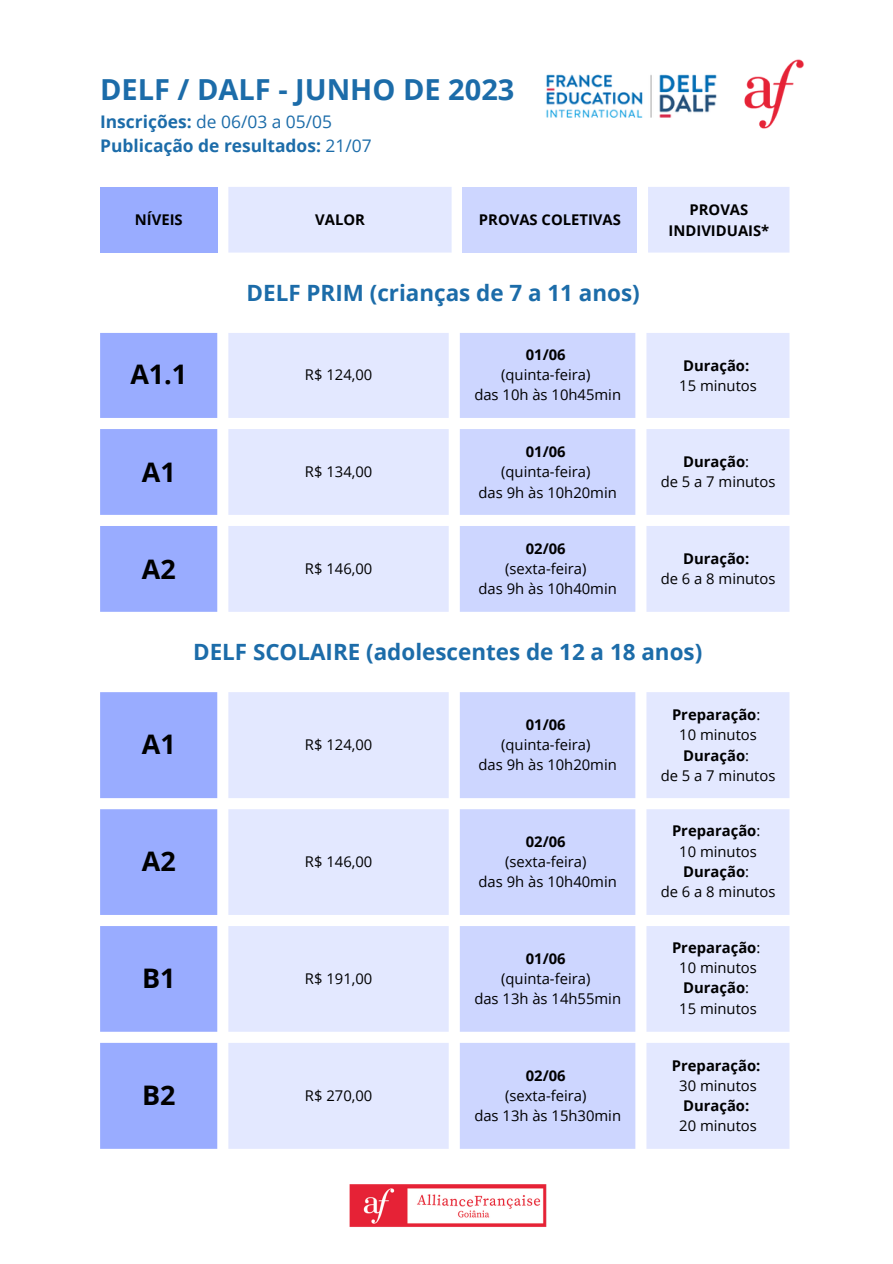
<style>
.page{position:relative;width:893px;height:1264px;background:#fff}
.page>*{position:absolute;margin:0;border:0;box-sizing:border-box;transform-origin:0 0}
.t1{font:700 28.95px "Open Sans";color:#1c6ca9}
.t2{font:700 26.85px "Open Sans";color:#000}
.t3{font:700 22.35px "Open Sans";color:#1c6ca9}
.t4{font:700 17.4px/23.9px "Open Sans";color:#1c6ca9}
.t5{font:14.85px/20.1px "Open Sans";color:#000;text-align:center}
.t6{font:700 14.85px/20.2px "Open Sans";color:#000;text-align:center}
.s1{font-weight:400}
.s2{font-weight:700}
</style>
<div class="page">
<div style="left:100px;top:187px;width:117px;height:65px;background:#99acff"></div>
<div style="left:228px;top:187px;width:561px;height:65px;background:#e3e8ff"></div>
<div style="left:462px;top:187px;width:175px;height:65px;background:#cdd6ff"></div>
<img style="left:546px;top:74px;width:171px;height:44px">
<svg style="left:100px;top:333px;width:117px;height:279px;background:#a1b2ff"></svg>
<svg style="left:228px;top:333px;width:561px;height:279px;background:#e6ebff"></svg>
<svg style="left:460px;top:333px;width:175px;height:279px;background:#d0d9ff"></svg>
<svg style="left:100px;top:692px;width:117px;height:456px;background:#a1b3ff"></svg>
<svg style="left:228px;top:692px;width:561px;height:456px;background:#e6eaff"></svg>
<svg style="left:460px;top:692px;width:175px;height:456px;background:#d0d9ff"></svg>
<img style="left:349px;top:1184px;width:198px;height:43px">
<img style="left:744px;top:59px;width:60px;height:70px">
<h1 class="t1" style="left:100px;top:69px;width:416px">DELF / DALF - JUNHO DE 2023</h1>
<p class="t4" style="left:100px;top:110px;width:273px">Inscrições: <span class="s1">de 06/03 a 05/05<br></span>Publicação de resultados: <span class="s1">21/07</span></p>
<p class="t6" style="left:135px;top:209px;width:49px">NÍVEIS</p>
<p class="t6" style="left:315px;top:209px;width:51px">VALOR</p>
<p class="t6" style="left:479px;top:209px;width:143px">PROVAS COLETIVAS</p>
<p class="t6" style="left:668px;top:199px;width:102px">PROVAS<br>INDIVIDUAIS*</p>
<h3 class="t3" style="left:246px;top:277px;width:394px">DELF PRIM (crianças de 7 a 11 anos)</h3>
<h2 class="t2" style="left:130px;top:356px;width:58px">A1.1</h2>
<p class="t5" style="left:305px;top:364px;width:69px">R$ 124,00</p>
<p class="t6" style="left:526px;top:344px;width:41px">01/06</p>
<p class="t5" style="left:474px;top:364px;width:148px">(quinta-feira)<br>das 10h às 10h45min</p>
<p class="t6" style="left:683px;top:355px;width:68px">Duração:</p>
<p class="t5" style="left:679px;top:375px;width:79px">15 minutos</p>
<h2 class="t2" style="left:142px;top:453px;width:35px">A1</h2>
<p class="t5" style="left:305px;top:461px;width:69px">R$ 134,00</p>
<h2 class="t2" style="left:142px;top:550px;width:35px">A2</h2>
<p class="t5" style="left:305px;top:558px;width:69px">R$ 146,00</p>
<p class="t6" style="left:526px;top:441px;width:41px">01/06</p>
<p class="t5" style="left:478px;top:461px;width:140px">(quinta-feira)<br>das 9h às 10h20min</p>
<p class="t5" style="left:660px;top:451px;width:116px"><span class="s2">Duração</span>:<br>de 5 a 7 minutos</p>
<p class="t6" style="left:526px;top:538px;width:41px">02/06</p>
<p class="t5" style="left:478px;top:558px;width:140px">(sexta-feira)<br>das 9h às 10h40min</p>
<p class="t6" style="left:683px;top:548px;width:68px">Duração:</p>
<p class="t5" style="left:660px;top:568px;width:116px">de 6 a 8 minutos</p>
<h3 class="t3" style="left:193px;top:636px;width:510px">DELF SCOLAIRE (adolescentes de 12 a 18 anos)</h3>
<h2 class="t2" style="left:142px;top:725px;width:35px">A1</h2>
<p class="t5" style="left:305px;top:734px;width:69px">R$ 124,00</p>
<h2 class="t2" style="left:142px;top:842px;width:35px">A2</h2>
<p class="t5" style="left:305px;top:851px;width:69px">R$ 146,00</p>
<h2 class="t2" style="left:142px;top:959px;width:35px">B1</h2>
<p class="t5" style="left:305px;top:968px;width:69px">R$ 191,00</p>
<h2 class="t2" style="left:142px;top:1076px;width:35px">B2</h2>
<p class="t5" style="left:305px;top:1084px;width:69px">R$ 270,00</p>
<p class="t6" style="left:526px;top:714px;width:41px">01/06</p>
<p class="t5" style="left:478px;top:734px;width:140px">(quinta-feira)<br>das 9h às 10h20min</p>
<p class="t6" style="left:526px;top:831px;width:41px">02/06</p>
<p class="t5" style="left:478px;top:851px;width:140px">(sexta-feira)<br>das 9h às 10h40min</p>
<p class="t6" style="left:526px;top:947px;width:41px">01/06</p>
<p class="t5" style="left:474px;top:968px;width:148px">(quinta-feira)<br>das 13h às 14h55min</p>
<p class="t6" style="left:526px;top:1064px;width:41px">02/06</p>
<p class="t5" style="left:474px;top:1084px;width:148px">(sexta-feira)<br>das 13h às 15h30min</p>
<p class="t5" style="left:660px;top:704px;width:116px"><span class="s2">Preparação</span>:<br>10 minutos<br><span class="s2">Duração</span>:<br>de 5 a 7 minutos</p>
<p class="t5" style="left:660px;top:820px;width:116px"><span class="s2">Preparação</span>:<br>10 minutos<br><span class="s2">Duração</span>:<br>de 6 a 8 minutos</p>
<p class="t5" style="left:672px;top:937px;width:90px"><span class="s2">Preparação</span>:<br>10 minutos<br><span class="s2">Duração</span>:<br>15 minutos</p>
<p class="t6" style="left:671px;top:1055px;width:90px">Preparação:</p>
<p class="t5" style="left:679px;top:1075px;width:79px">30 minutos</p>
<p class="t6" style="left:683px;top:1095px;width:68px">Duração:</p>
<p class="t5" style="left:679px;top:1115px;width:79px">20 minutos</p>
</div>
